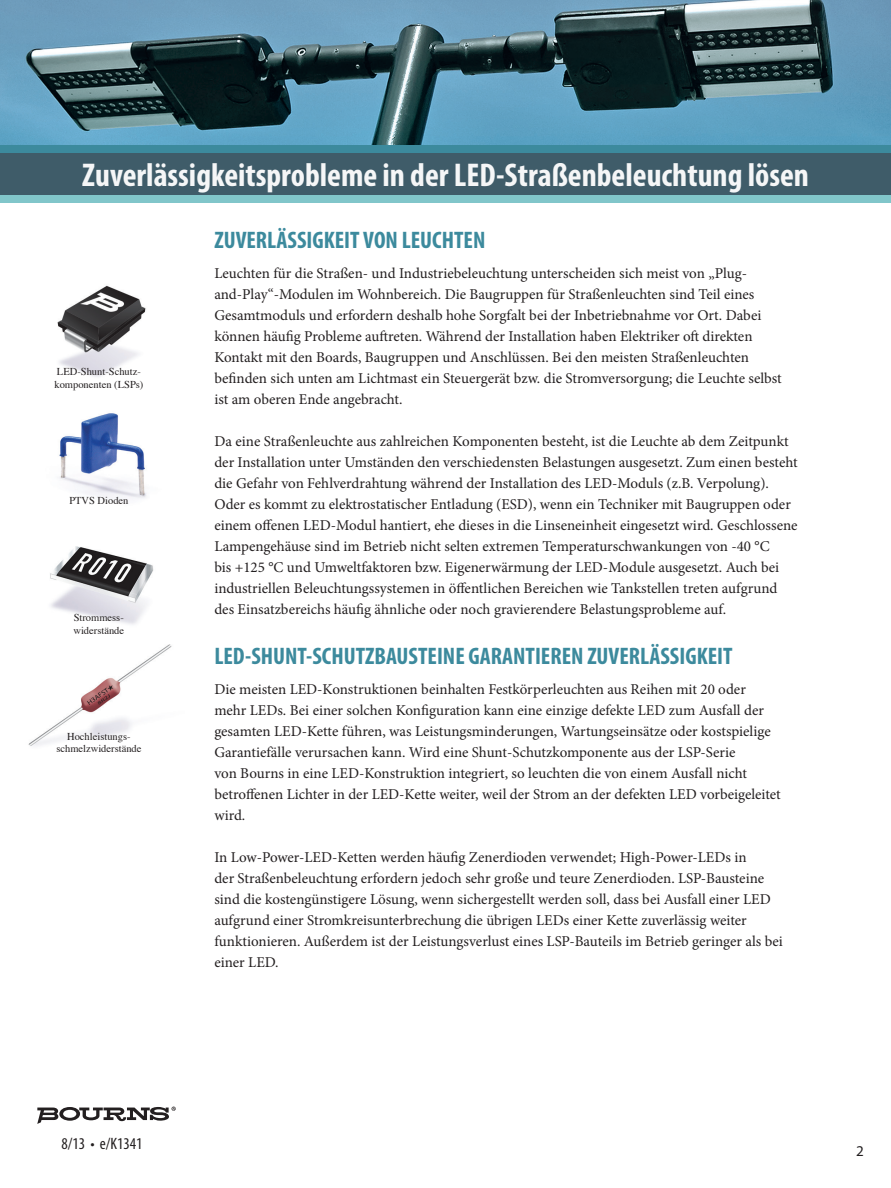
<style>
.page{position:relative;width:891px;height:1188px;background:#fff}
.page>*{position:absolute;margin:0;border:0;box-sizing:border-box;transform-origin:0 0}
.t1{font:700 condensed 33px "Myriad Pro";color:#fff}
.t2{font:700 condensed 24px "Myriad Pro";color:#3c8a9d}
.t3{font:condensed 16.5px "Myriad Pro";color:#231f20}
.t4{font:15px/21px "Minion Pro";color:#231f20}
.t5{font:15px "Myriad Pro";color:#231f20}
.t6{font:10.5px/12.6px "Times";color:#231f20}
</style>
<div class="page">
<img style="left:0;top:0;width:891px;height:146px">
<svg style="left:37px;top:1107px;width:139px;height:17px"></svg>
<div style="left:0;top:153px;width:891px;height:45px;background:#3f5c69"></div>
<div style="left:0;top:195px;width:891px;height:7px;background:#81c6ca"></div>
<div style="left:0;top:146px;width:891px;height:7px;background:#3c8a9d"></div>
<img style="left:28px;top:285px;width:144px;height:461px">
<h1 class="t1" style="left:82px;top:155px;width:728px">Zuverlässigkeitsprobleme in der LED-Straßenbeleuchtung lösen</h1>
<p class="t6" style="left:54px;top:364px;width:90px">LED-Shunt-Schutz&shy;komponenten (LSPs)</p>
<p class="t6" style="left:69px;top:494px;width:61px">PTVS Dioden</p>
<p class="t6" style="left:73px;top:610px;width:52px">Strommess&shy;widerstände</p>
<p class="t6" style="left:56px;top:729px;width:87px;text-align:center">Hochleistungs&shy;schmelzwiderstände</p>
<h2 class="t2" style="left:214px;top:225px;width:273px">ZUVERLÄSSIGKEIT VON LEUCHTEN</h2>
<p class="t4" style="left:214px;top:262px;width:569px">Leuchten für die Straßen- und Industriebeleuchtung unterscheiden sich meist von „Plug&shy;and-Play“-Modulen im Wohnbereich. Die Baugruppen für Straßenleuchten sind Teil eines Gesamtmoduls und erfordern deshalb hohe Sorgfalt bei der Inbetriebnahme vor Ort. Dabei können häufig Probleme auftreten. Während der Installation haben Elektriker oft direkten Kontakt mit den Boards, Baugruppen und Anschlüssen. Bei den meisten Straßenleuchten befinden sich unten am Lichtmast ein Steuergerät bzw. die Stromversorgung; die Leuchte selbst ist am oberen Ende angebracht.</p>
<p class="t4" style="left:214px;top:430px;width:585px">Da eine Straßenleuchte aus zahlreichen Komponenten besteht, ist die Leuchte ab dem Zeitpunkt der Installation unter Umständen den verschiedensten Belastungen ausgesetzt. Zum einen besteht die Gefahr von Fehlverdrahtung während der Installation des LED-Moduls (z.B. Verpolung).<br>Oder es kommt zu elektrostatischer Entladung (ESD), wenn ein Techniker mit Baugruppen oder einem offenen LED-Modul hantiert, ehe dieses in die Linseneinheit eingesetzt wird. Geschlossene Lampengehäuse sind im Betrieb nicht selten extremen Temperaturschwankungen von -40 °C<br>bis +125 °C und Umweltfaktoren bzw. Eigenerwärmung der LED-Module ausgesetzt. Auch bei industriellen Beleuchtungssystemen in öffentlichen Bereichen wie Tankstellen treten aufgrund des Einsatzbereichs häufig ähnliche oder noch gravierendere Belastungsprobleme auf.</p>
<h2 class="t2" style="left:214px;top:641px;width:520px">LED-SHUNT-SCHUTZBAUSTEINE GARANTIEREN ZUVERLÄSSIGKEIT</h2>
<p class="t4" style="left:214px;top:679px;width:568px">Die meisten LED-Konstruktionen beinhalten Festkörperleuchten aus Reihen mit 20 oder mehr LEDs. Bei einer solchen Konfiguration kann eine einzige defekte LED zum Ausfall der gesamten LED-Kette führen, was Leistungsminderungen, Wartungseinsätze oder kostspielige Garantiefälle verursachen kann. Wird eine Shunt-Schutzkomponente aus der LSP-Serie<br>von Bourns in eine LED-Konstruktion integriert, so leuchten die von einem Ausfall nicht betroffenen Lichter in der LED-Kette weiter, weil der Strom an der defekten LED vorbeigeleitet wird.</p>
<p class="t4" style="left:214px;top:847px;width:570px">In Low-Power-LED-Ketten werden häufig Zenerdioden verwendet; High-Power-LEDs in<br>der Straßenbeleuchtung erfordern jedoch sehr große und teure Zenerdioden. LSP-Bausteine sind die kostengünstigere Lösung, wenn sichergestellt werden soll, dass bei Ausfall einer LED aufgrund einer Stromkreisunterbrechung die übrigen LEDs einer Kette zuverlässig weiter funktionieren. Außerdem ist der Leistungsverlust eines LSP-Bauteils im Betrieb geringer als bei einer LED.</p>
<p class="t3" style="left:62px;top:1133px;width:82px">8/13 • e/K1341</p>
<p class="t5" style="left:856px;top:1142px;width:9px">2</p>
</div>
